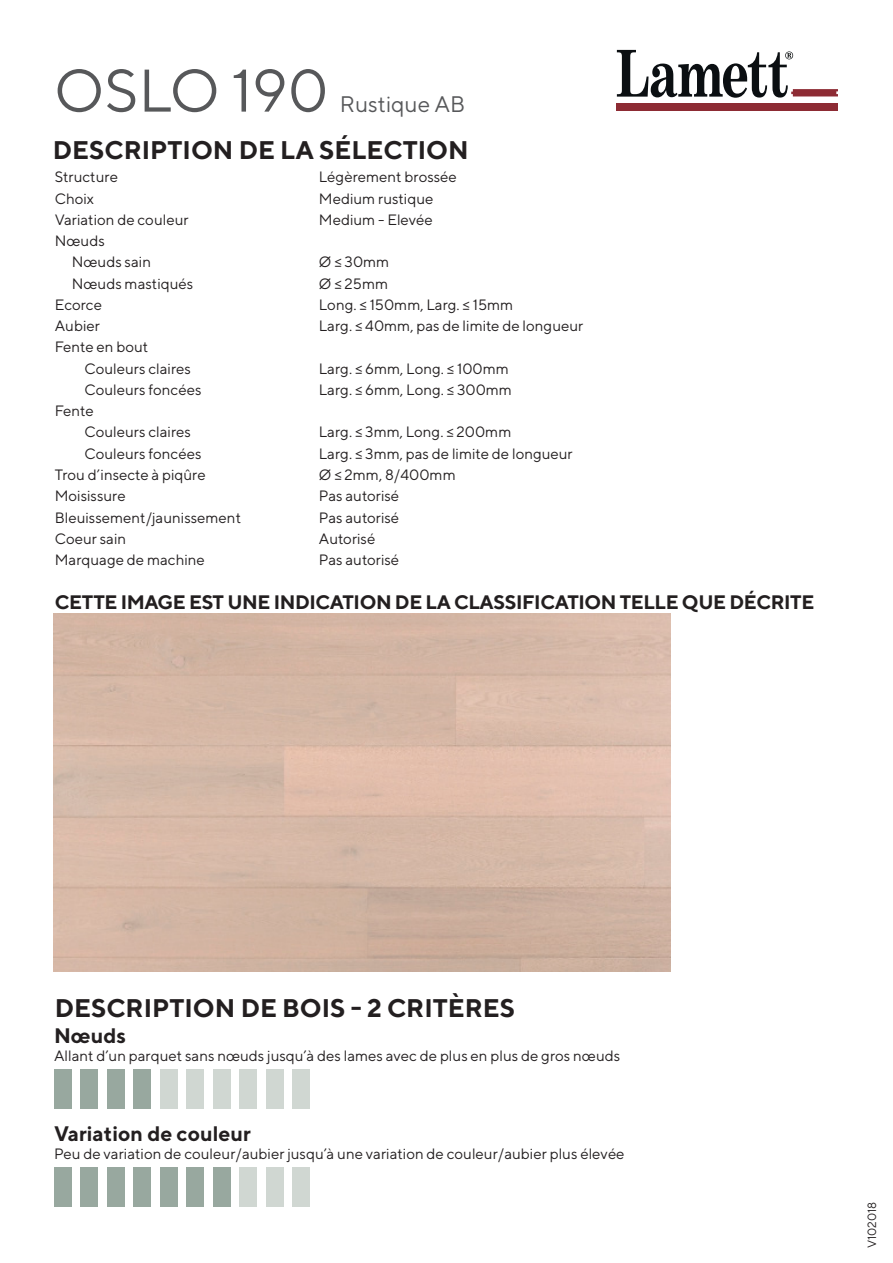
<style>
.page{position:relative;width:893px;height:1263px;background:#fff}
.page>*{position:absolute;margin:0;border:0;box-sizing:border-box;transform-origin:0 0}
.t1{font:60px "TT Norms";color:#57585a}
.Table_text{font:700 25.5px "TT Norms";color:#231f20}
.t2{font:22.5px "TT Norms";color:#57585a}
.Table_text-2{font:700 21px "TT Norms";color:#231f20}
.Table_text-3{font:700 19.5px "TT Norms";letter-spacing:-.02em;color:#231f20}
.Table_text-4{font:15px "TT Norms";color:#231f20}
.t3{font:12px "TT Norms";color:#231f20}
</style>
<div class="page">
<div style="left:616px;top:104px;width:222px;height:7px;background:#8d2b34"></div>
<svg style="left:617px;top:50px;width:221px;height:48px"></svg>
<div style="left:54px;top:1069px;width:18px;height:39px;background:#98a89f"></div>
<div style="left:54px;top:1167px;width:18px;height:40px;background:#98a89f"></div>
<div style="left:80px;top:1069px;width:18px;height:39px;background:#98a89f"></div>
<div style="left:80px;top:1167px;width:18px;height:40px;background:#98a89f"></div>
<div style="left:107px;top:1069px;width:18px;height:39px;background:#98a89f"></div>
<div style="left:107px;top:1167px;width:18px;height:40px;background:#98a89f"></div>
<div style="left:133px;top:1069px;width:18px;height:39px;background:#98a89f"></div>
<div style="left:133px;top:1167px;width:18px;height:40px;background:#98a89f"></div>
<div style="left:160px;top:1069px;width:18px;height:39px;background:#d0d7d2"></div>
<div style="left:160px;top:1167px;width:18px;height:40px;background:#98a89f"></div>
<div style="left:186px;top:1069px;width:18px;height:39px;background:#d0d7d2"></div>
<div style="left:186px;top:1167px;width:18px;height:40px;background:#98a89f"></div>
<div style="left:213px;top:1069px;width:18px;height:39px;background:#d0d7d2"></div>
<div style="left:213px;top:1167px;width:18px;height:40px;background:#98a89f"></div>
<div style="left:239px;top:1069px;width:18px;height:39px;background:#d0d7d2"></div>
<div style="left:239px;top:1167px;width:18px;height:40px;background:#d0d7d2"></div>
<div style="left:265px;top:1069px;width:18px;height:39px;background:#d0d7d2"></div>
<div style="left:265px;top:1167px;width:18px;height:40px;background:#d0d7d2"></div>
<div style="left:292px;top:1069px;width:18px;height:39px;background:#d0d7d2"></div>
<div style="left:292px;top:1167px;width:18px;height:40px;background:#d0d7d2"></div>
<p class="t1" style="left:54px;top:54px;width:276px">OSLO 190</p>
<p class="t2" style="left:340px;top:90px;width:127px">Rustique AB</p>
<p class="Table_text" style="left:53px;top:134px;width:417px">DESCRIPTION DE LA SÉLECTION</p>
<p class="Table_text-4" style="left:55px;top:168px;width:65px">Structure</p>
<p class="Table_text-4" style="left:319px;top:168px;width:139px">Légèrement brossée</p>
<p class="Table_text-4" style="left:55px;top:189px;width:41px">Choix</p>
<p class="Table_text-4" style="left:319px;top:189px;width:116px">Medium rustique</p>
<p class="Table_text-4" style="left:55px;top:210px;width:135px">Variation de couleur</p>
<p class="Table_text-4" style="left:319px;top:210px;width:115px">Medium - Elevée</p>
<p class="Table_text-4" style="left:55px;top:232px;width:52px">Nœuds</p>
<p class="Table_text-4" style="left:72px;top:253px;width:81px">Nœuds sain</p>
<p class="Table_text-4" style="left:319px;top:253px;width:72px">Ø ≤ 30mm</p>
<p class="Table_text-4" style="left:72px;top:274px;width:123px">Nœuds mastiqués</p>
<p class="Table_text-4" style="left:319px;top:274px;width:71px">Ø ≤ 25mm</p>
<p class="Table_text-4" style="left:55px;top:295px;width:49px">Ecorce</p>
<p class="Table_text-4" style="left:319px;top:295px;width:196px">Long. ≤ 150mm, Larg. ≤ 15mm</p>
<p class="Table_text-4" style="left:55px;top:317px;width:47px">Aubier</p>
<p class="Table_text-4" style="left:319px;top:317px;width:266px">Larg. ≤ 40mm, pas de limite de longueur</p>
<p class="Table_text-4" style="left:55px;top:338px;width:95px">Fente en bout</p>
<p class="Table_text-4" style="left:85px;top:359px;width:108px">Couleurs claires</p>
<p class="Table_text-4" style="left:319px;top:359px;width:191px">Larg. ≤ 6mm, Long. ≤ 100mm</p>
<p class="Table_text-4" style="left:85px;top:380px;width:118px">Couleurs foncées</p>
<p class="Table_text-4" style="left:319px;top:380px;width:195px">Larg. ≤ 6mm, Long. ≤ 300mm</p>
<p class="Table_text-4" style="left:55px;top:402px;width:40px">Fente</p>
<p class="Table_text-4" style="left:85px;top:423px;width:108px">Couleurs claires</p>
<p class="Table_text-4" style="left:319px;top:423px;width:194px">Larg. ≤ 3mm, Long. ≤ 200mm</p>
<p class="Table_text-4" style="left:85px;top:444px;width:118px">Couleurs foncées</p>
<p class="Table_text-4" style="left:319px;top:444px;width:255px">Larg. ≤ 3mm, pas de limite de longueur</p>
<p class="Table_text-4" style="left:55px;top:465px;width:152px">Trou d’insecte à piqûre</p>
<p class="Table_text-4" style="left:319px;top:465px;width:138px">Ø ≤ 2mm, 8/400mm</p>
<p class="Table_text-4" style="left:55px;top:487px;width:73px">Moisissure</p>
<p class="Table_text-4" style="left:319px;top:487px;width:82px">Pas autorisé</p>
<p class="Table_text-4" style="left:55px;top:508px;width:188px">Bleuissement/jaunissement</p>
<p class="Table_text-4" style="left:319px;top:508px;width:82px">Pas autorisé</p>
<p class="Table_text-4" style="left:55px;top:529px;width:73px">Coeur sain</p>
<p class="Table_text-4" style="left:319px;top:529px;width:58px">Autorisé</p>
<p class="Table_text-4" style="left:55px;top:550px;width:152px">Marquage de machine</p>
<p class="Table_text-4" style="left:319px;top:550px;width:82px">Pas autorisé</p>
<p class="Table_text-3" style="left:55px;top:589px;width:761px">CETTE IMAGE EST UNE INDICATION DE LA CLASSIFICATION TELLE QUE DÉCRITE</p>
<p class="Table_text" style="left:55px;top:991px;width:462px">DESCRIPTION DE BOIS - 2 CRITÈRES</p>
<p class="Table_text-2" style="left:54px;top:1022px;width:73px">Nœuds</p>
<p class="Table_text-4" style="left:54px;top:1046px;width:568px">Allant d’un parquet sans nœuds jusqu’à des lames avec de plus en plus de gros nœuds</p>
<p class="Table_text-2" style="left:54px;top:1120px;width:198px">Variation de couleur</p>
<p class="Table_text-4" style="left:54px;top:1144px;width:572px">Peu de variation de couleur/aubier jusqu’à une variation de couleur/aubier plus élevée</p>
<p class="t3" style="left:865px;top:1248px;width:48px;rotate:-90deg">V102018</p>
</div>
